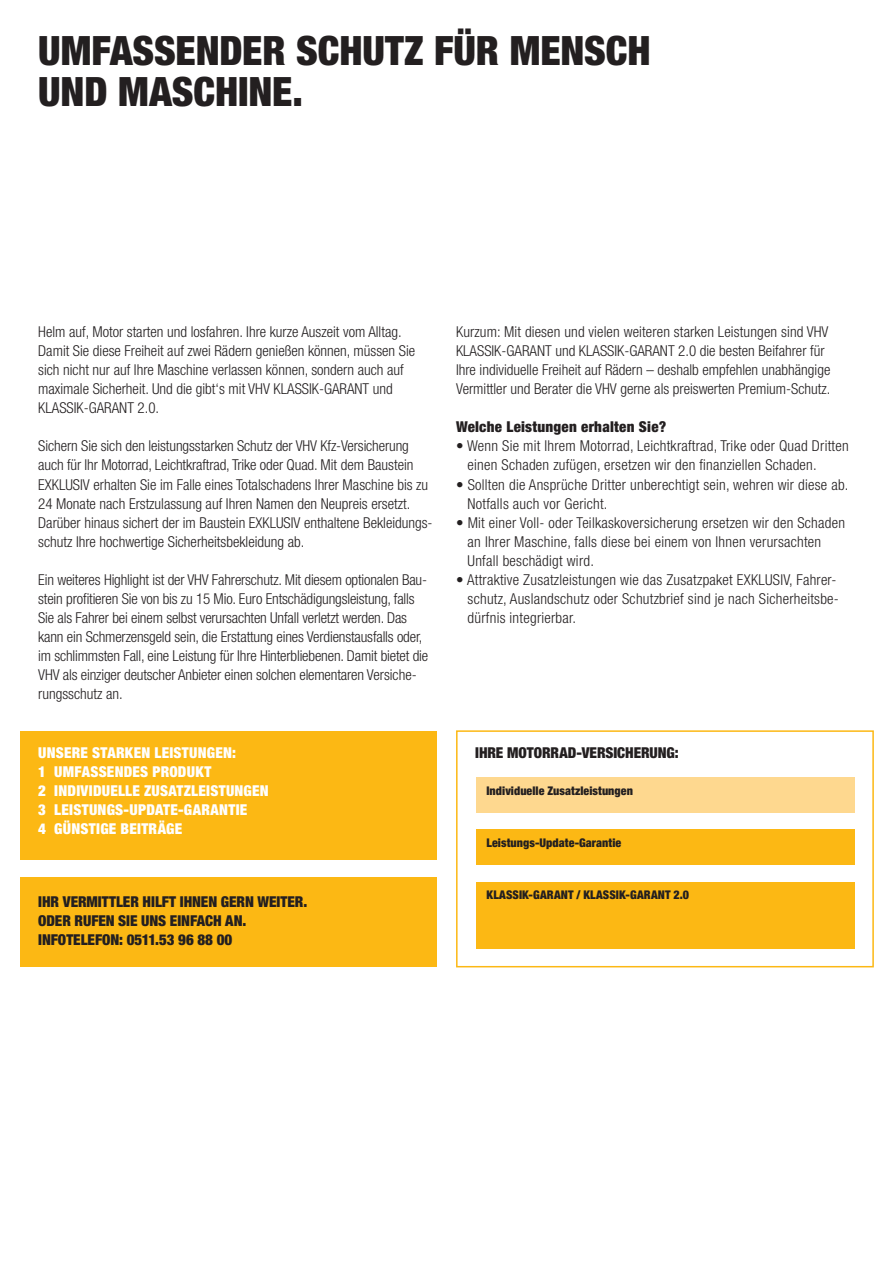
<style>
.page{position:relative;width:893px;height:1263px;background:#fff}
.page>*{position:absolute;margin:0;border:0;box-sizing:border-box;transform-origin:0 0}
.HEADLINE_27_SCHWARZ{font:900 condensed 40.5px/40.5px "Helvetica Neue LT Std";letter-spacing:-.005em;color:#231f20}
.FLIEßTEXT{font:300 condensed 15px/19px "Helvetica Neue LT Std";color:#231f20}
.Head_10_Versal_Weiss{font:900 condensed 15px "Helvetica Neue LT Std";letter-spacing:.015em;color:#fff}
.FLIEßTEXT-2{font:900 condensed 15px "Helvetica Neue LT Std";letter-spacing:-.005em;color:#231f20}
.FLIEßTEXT-3{font:900 condensed 15px "Helvetica Neue LT Std";letter-spacing:.015em;color:#231f20}
.Head_10_gemischt{font:900 condensed 15px "Helvetica Neue LT Std";letter-spacing:-.005em;color:#231f20}
.Head_10_gemischt-2{font:900 condensed 12px "Helvetica Neue LT Std";letter-spacing:.005em;color:#231f20}
</style>
<div class="page">
<div style="left:20px;top:731px;width:416px;height:128px;background:#fcb814"></div>
<div style="left:20px;top:878px;width:416px;height:89px;background:#fcb814"></div>
<div style="left:476px;top:882px;width:379px;height:66px;background:#fcb814"></div>
<div style="left:476px;top:777px;width:379px;height:35px;background:#fed88f"></div>
<div style="left:476px;top:829px;width:379px;height:35px;background:#fcb814"></div>
<div style="left:456px;top:730px;width:418px;height:237px;border:2px solid #fcb814"></div>
<p class="HEADLINE_27_SCHWARZ" style="left:38px;top:30px;width:614px">UMFASSENDER SCHUTZ FÜR MENSCH<br>UND MASCHINE.</p>
<p class="FLIEßTEXT" style="left:38px;top:322px;width:378px">Helm auf, Motor starten und losfahren. Ihre kurze Auszeit vom Alltag.<br>Damit Sie diese Freiheit auf zwei Rädern genießen können, müssen Sie sich nicht nur auf Ihre Maschine verlassen können, sondern auch auf maximale Sicherheit. Und die gibt‘s mit VHV KLASSIK-GARANT und KLASSIK-GARANT 2.0.</p>
<p class="FLIEßTEXT" style="left:38px;top:436px;width:396px">Sichern Sie sich den leistungsstarken Schutz der VHV Kfz-Versicherung auch für Ihr Motorrad, Leichtkraftrad, Trike oder Quad. Mit dem Baustein EXKLUSIV erhalten Sie im Falle eines Totalschadens Ihrer Maschine bis zu 24 Monate nach Erstzulassung auf Ihren Namen den Neupreis ersetzt.<br>Darüber hinaus sichert der im Baustein EXKLUSIV enthaltene Bekleidungs&shy;schutz Ihre hochwertige Sicherheitsbekleidung ab.</p>
<p class="FLIEßTEXT" style="left:38px;top:570px;width:391px">Ein weiteres Highlight ist der VHV Fahrerschutz. Mit diesem optionalen Bau&shy;stein profitieren Sie von bis zu 15 Mio. Euro Entschädigungsleistung, falls Sie als Fahrer bei einem selbst verursachten Unfall verletzt werden. Das kann ein Schmerzensgeld sein, die Erstattung eines Verdienstausfalls oder, im schlimmsten Fall, eine Leistung für Ihre Hinterbliebenen. Damit bietet die VHV als einziger deutscher Anbieter einen solchen elementaren Versiche&shy;rungsschutz an.</p>
<p class="Head_10_Versal_Weiss" style="left:38px;top:743px;width:199px">UNSERE STARKEN LEISTUNGEN:</p>
<p class="Head_10_Versal_Weiss" style="left:38px;top:762px;width:175px">1 UMFASSENDES PRODUKT</p>
<p class="Head_10_Versal_Weiss" style="left:38px;top:782px;width:232px">2 INDIVIDUELLE ZUSATZLEISTUNGEN</p>
<p class="Head_10_Versal_Weiss" style="left:38px;top:801px;width:211px">3 LEISTUNGS-UPDATE-GARANTIE</p>
<p class="Head_10_Versal_Weiss" style="left:38px;top:820px;width:146px">4 GÜNSTIGE BEITRÄGE</p>
<p class="FLIEßTEXT-2" style="left:38px;top:892px;width:271px">IHR VERMITTLER HILFT IHNEN GERN WEITER.</p>
<p class="FLIEßTEXT-2" style="left:38px;top:911px;width:210px">ODER RUFEN SIE UNS EINFACH AN.</p>
<p class="FLIEßTEXT-2" style="left:38px;top:930px;width:196px">INFOTELEFON: 0511.53 96 88 00</p>
<p class="FLIEßTEXT" style="left:456px;top:322px;width:376px">Kurzum: Mit diesen und vielen weiteren starken Leistungen sind VHV KLASSIK-GARANT und KLASSIK-GARANT 2.0 die besten Beifahrer für Ihre individuelle Freiheit auf Rädern – deshalb empfehlen unabhängige Vermittler und Berater die VHV gerne als preiswerten Premium-Schutz.</p>
<p class="FLIEßTEXT-3" style="left:456px;top:418px;width:212px">Welche Leistungen erhalten Sie?</p>
<p class="FLIEßTEXT" style="left:468px;top:436px;width:383px;text-indent:-12px">• Wenn Sie mit Ihrem Motorrad, Leichtkraftrad, Trike oder Quad Dritten einen Schaden zufügen, ersetzen wir den finanziellen Schaden.</p>
<p class="FLIEßTEXT" style="left:468px;top:475px;width:382px;text-indent:-12px">• Sollten die Ansprüche Dritter unberechtigt sein, wehren wir diese ab.<br>Notfalls auch vor Gericht.</p>
<p class="FLIEßTEXT" style="left:468px;top:513px;width:379px;text-indent:-12px">• Mit einer Voll- oder Teilkaskoversicherung ersetzen wir den Schaden an Ihrer Maschine, falls diese bei einem von Ihnen verursachten<br>Unfall beschädigt wird.</p>
<p class="FLIEßTEXT" style="left:468px;top:570px;width:373px;text-indent:-12px">• Attraktive Zusatzleistungen wie das Zusatzpaket EXKLUSIV, Fahrer&shy;schutz, Auslandschutz oder Schutzbrief sind je nach Sicherheitsbe&shy;dürfnis integrierbar.</p>
<p class="Head_10_gemischt" style="left:475px;top:743px;width:205px">IHRE MOTORRAD-VERSICHERUNG:</p>
<p class="Head_10_gemischt-2" style="left:486px;top:783px;width:148px">Individuelle Zusatzleistungen</p>
<p class="Head_10_gemischt-2" style="left:486px;top:835px;width:136px">Leistungs-Update-Garantie</p>
<p class="Head_10_gemischt-2" style="left:486px;top:887px;width:204px">KLASSIK-GARANT / KLASSIK-GARANT 2.0</p>
</div>
